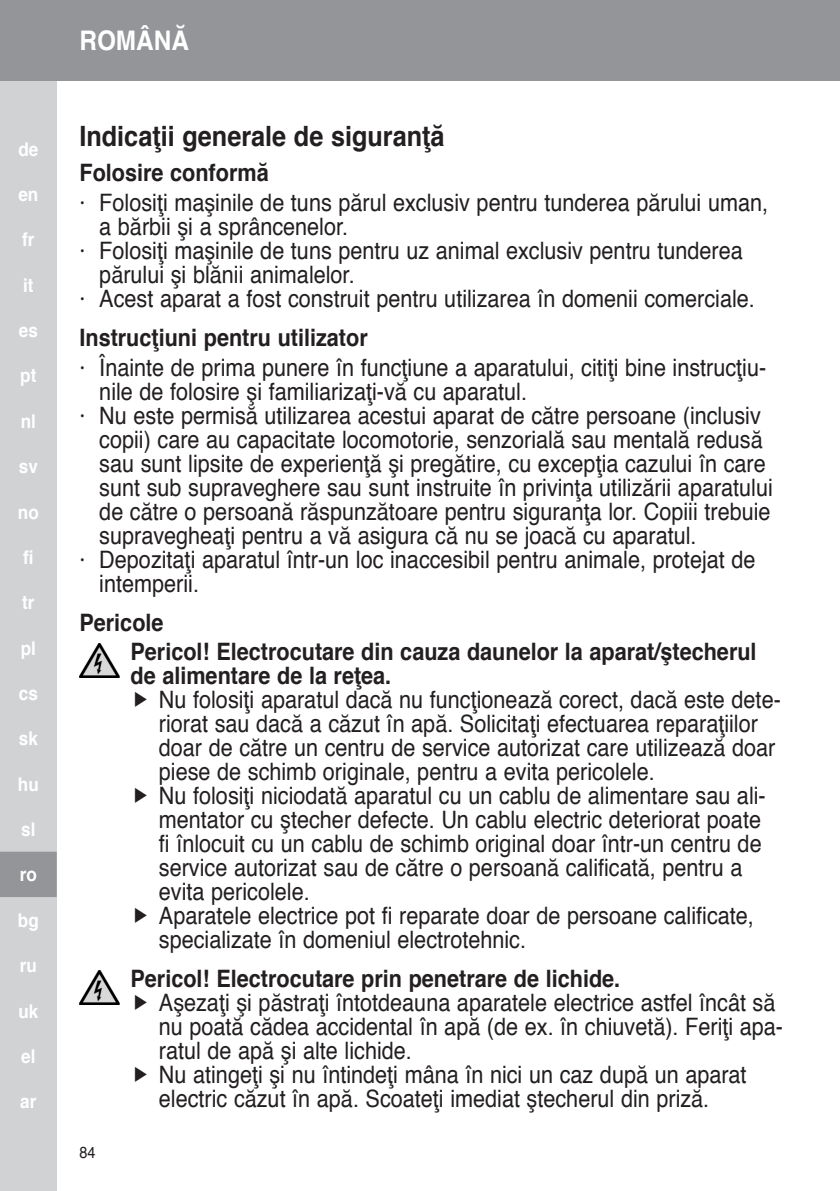
<style>
.page{position:relative;width:840px;height:1191px;background:#fff}
.page>*{position:absolute;margin:0;border:0;box-sizing:border-box;transform-origin:0 0}
.t1{font:700 28px "Helvetica";color:#231f20;scale:.9 1}
.t2{font:700 27px "Helvetica";color:#fff;scale:.9 1}
.t3{font:24px/24px "Helvetica";color:#231f20;scale:.9 1}
.t4{font:700 24px/29.6px "Helvetica";color:#231f20;scale:.9 1}
.t5{font:700 19px "Helvetica";color:#fff;scale:.9 1}
.t6{font:16px "Helvetica";color:#231f20;scale:.9 1}
</style>
<div class="page">
<div style="left:0;top:0;width:57px;height:1191px;background:#d1d2d4"></div>
<div style="left:0;top:0;width:839px;height:80px;background:#939598"></div>
<div style="left:0;top:851px;width:57px;height:46px;background:#939598"></div>
<img style="left:79px;top:643px;width:40px;height:34px">
<img style="left:79px;top:970px;width:40px;height:34px">
<p class="t5" style="left:18px;top:133px;width:24px">de</p>
<p class="t5" style="left:18px;top:179px;width:24px">en</p>
<p class="t5" style="left:22px;top:224px;width:15px">fr</p>
<p class="t5" style="left:23px;top:270px;width:13px">it</p>
<p class="t5" style="left:19px;top:315px;width:23px">es</p>
<p class="t5" style="left:20px;top:360px;width:19px">pt</p>
<p class="t5" style="left:21px;top:406px;width:18px">nl</p>
<p class="t5" style="left:19px;top:451px;width:23px">sv</p>
<p class="t5" style="left:18px;top:496px;width:25px">no</p>
<p class="t5" style="left:23px;top:542px;width:13px">fi</p>
<p class="t5" style="left:22px;top:587px;width:15px">tr</p>
<p class="t5" style="left:21px;top:632px;width:18px">pl</p>
<p class="t5" style="left:19px;top:678px;width:23px">cs</p>
<p class="t5" style="left:19px;top:723px;width:23px">sk</p>
<p class="t5" style="left:18px;top:768px;width:25px">hu</p>
<p class="t5" style="left:21px;top:814px;width:17px">sl</p>
<p class="t5" style="left:20px;top:859px;width:20px">ro</p>
<p class="t5" style="left:18px;top:904px;width:25px">bg</p>
<p class="t5" style="left:20px;top:950px;width:20px">ru</p>
<p class="t5" style="left:18px;top:995px;width:24px">uk</p>
<p class="t5" style="left:21px;top:1041px;width:17px">el</p>
<p class="t5" style="left:20px;top:1086px;width:19px">ar</p>
<p class="t2" style="left:79px;top:19px;width:123px">ROMÂNĂ</p>
<p class="t1" style="left:79px;top:113px;width:407px">Indicaţii generale de siguranţă</p>
<p class="t4" style="left:79px;top:158px;width:212px">Folosire conformă</p>
<p class="t3" style="left:79px;top:191px;width:766px">· Folosiţi maşinile de tuns părul exclusiv pentru tunderea părului uman,</p>
<p class="t3" style="left:99px;top:215px;width:278px">a bărbii şi a sprâncenelor.</p>
<p class="t3" style="left:79px;top:239px;width:738px">· Folosiţi maşinile de tuns pentru uz animal exclusiv pentru tunderea</p>
<p class="t3" style="left:99px;top:263px;width:285px">părului şi blănii animalelor.</p>
<p class="t3" style="left:79px;top:287px;width:751px">· Acest aparat a fost construit pentru utilizarea în domenii comerciale.</p>
<p class="t4" style="left:79px;top:323px;width:322px">Instrucţiuni pentru utilizator</p>
<p class="t3" style="left:79px;top:356px;width:764px">· Înainte de prima punere în funcţiune a aparatului, citiţi bine instrucţiu-</p>
<p class="t3" style="left:99px;top:380px;width:476px">nile de folosire şi familiarizaţi-vă cu aparatul.</p>
<p class="t3" style="left:79px;top:404px;width:758px">· Nu este permisă utilizarea acestui aparat de către persoane (inclusiv</p>
<p class="t3" style="left:99px;top:428px;width:738px">copii) care au capacitate locomotorie, senzorială sau mentală redusă</p>
<p class="t3" style="left:99px;top:452px;width:741px">sau sunt lipsite de experienţă şi pregătire, cu excepţia cazului în care</p>
<p class="t3" style="left:99px;top:476px;width:749px">sunt sub supraveghere sau sunt instruite în privinţa utilizării aparatului</p>
<p class="t3" style="left:99px;top:500px;width:746px">de către o persoană răspunzătoare pentru siguranţa lor. Copiii trebuie</p>
<p class="t3" style="left:99px;top:524px;width:664px">supravegheaţi pentru a vă asigura că nu se joacă cu aparatul.</p>
<p class="t3" style="left:79px;top:548px;width:752px">· Depozitaţi aparatul într-un loc inaccesibil pentru animale, protejat de</p>
<p class="t3" style="left:99px;top:572px;width:112px">intemperii.</p>
<p class="t4" style="left:130px;top:607px;width:696px;text-indent:-51px">Pericole<br>Pericol! Electrocutare din cauza daunelor la aparat/ştecherul</p>
<p class="t4" style="left:130px;top:661px;width:291px">de alimentare de la reţea.</p>
<p class="t3" style="left:159px;top:688px;width:692px">Nu folosiţi aparatul dacă nu funcţionează corect, dacă este dete&shy;riorat sau dacă a căzut în apă. Solicitaţi efectuarea reparaţiilor doar de către un centru de service autorizat care utilizează doar piese de schimb originale, pentru a evita pericolele.<br>Nu folosiţi niciodată aparatul cu un cablu de alimentare sau ali&shy;mentator cu ştecher defecte. Un cablu electric deteriorat poate<br>fi înlocuit cu un cablu de schimb original doar într-un centru de service autorizat sau de către o persoană calificată, pentru a evita pericolele.<br>Aparatele electrice pot fi reparate doar de persoane calificate, specializate în domeniul electrotehnic.</p>
<p class="t4" style="left:130px;top:964px;width:545px">Pericol! Electrocutare prin penetrare de lichide.</p>
<p class="t3" style="left:159px;top:991px;width:694px">Aşezaţi şi păstraţi întotdeauna aparatele electrice astfel încât să nu poată cădea accidental în apă (de ex. în chiuvetă). Feriţi apa&shy;ratul de apă şi alte lichide.<br>Nu atingeţi şi nu întindeţi mâna în nici un caz după un aparat electric căzut în apă. Scoateţi imediat ştecherul din priză.</p>
<p class="t6" style="left:79px;top:1139px;width:19px">84</p>
</div>
